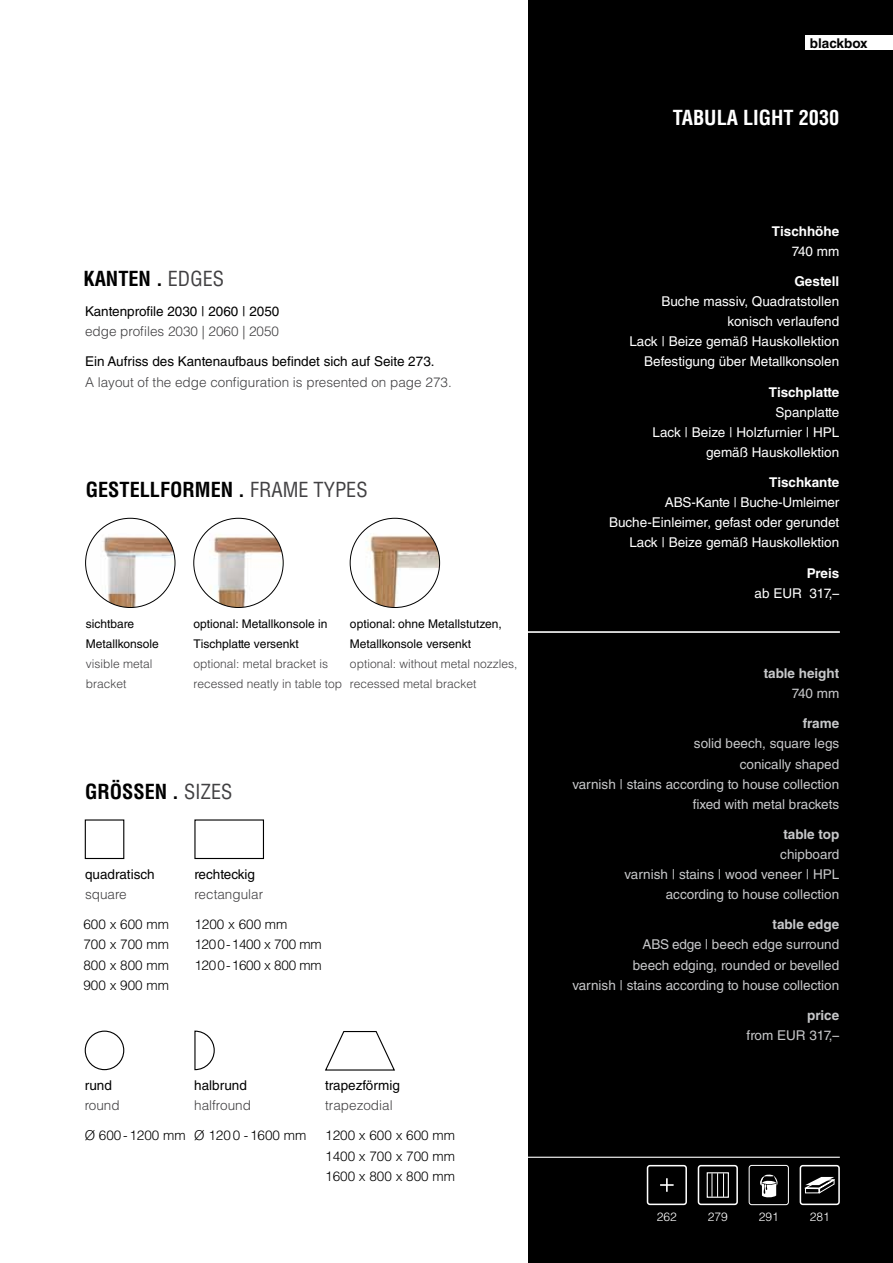
<style>
.page{position:relative;width:893px;height:1263px;background:#fff}
.page>*{position:absolute;margin:0;border:0;box-sizing:border-box;transform-origin:0 0}
.t1{font:700 condensed 20.25px "Helvetica LT Std";color:#000}
.t2{font:700 condensed 20.25px "Helvetica LT Std";color:#fff}
.t3{font:13.5px/20.1px "Helvetica LT Std";color:#c7c8ca;text-align:right}
.t4{font:13.5px/20.1px "Helvetica LT Std";color:#fff;text-align:right}
.t5{font:13.5px "Helvetica LT Std";color:#000}
.t6{font:300 13.5px "Helvetica LT Std";color:#414042}
.t7{font:300 13.5px/20.1px "Helvetica LT Std";color:#000;text-align:justify}
.t8{font:300 13.5px/20.1px "Helvetica LT Std";letter-spacing:-.02em;color:#000}
.t9{font:700 13.5px "Helvetica LT Std";color:#fff}
.t10{font:700 13.5px "Helvetica LT Std";color:#c7c8ca}
.t11{font:700 13.5px "Helvetica LT Std";color:#000}
.t12{font:300 12px/20.1px "Helvetica LT Std";color:#414042}
.t13{font:12px/20.1px "Helvetica LT Std";color:#000}
.t14{font:300 12px "Helvetica LT Std";color:#fff}
.s1{font-weight:400;color:#414042}
.s2{font-weight:700}
.s3{font-family:"Univers LT Std";font-weight:700;font-stretch:condensed}
</style>
<div class="page">
<div style="left:529px;top:0;width:364px;height:1263px;background:#000"></div>
<hr style="left:528px;top:1157px;width:312px;height:1px;background:#fff">
<hr style="left:528px;top:631px;width:312px;height:2px;background:#fff">
<div style="left:800px;top:1165px;width:40px;height:40px;border:2px solid #fff;border-radius:3px"></div>
<svg style="left:805px;top:1177px;width:29px;height:16px"></svg>
<svg style="left:749px;top:1165px;width:40px;height:40px"></svg>
<div style="left:698px;top:1165px;width:40px;height:40px;border:2px solid #fff;border-radius:3px"></div>
<div style="left:707px;top:1172px;width:22px;height:26px;border:1px solid #fff"></div>
<svg style="left:712px;top:1173px;width:12px;height:24px"></svg>
<div style="left:647px;top:1165px;width:40px;height:40px;border:2px solid #fff;border-radius:3px"></div>
<svg style="left:660px;top:1178px;width:14px;height:14px"></svg>
<div style="left:806px;top:35px;width:87px;height:15px;background:#fff"></div>
<img style="left:86px;top:518px;width:89px;height:89px;border-radius:45px">
<img style="left:194px;top:518px;width:89px;height:89px;border-radius:45px">
<img style="left:350px;top:518px;width:90px;height:89px;border-radius:45px">
<div style="left:85px;top:819px;width:39px;height:40px;border:1px solid #000"></div>
<div style="left:194px;top:819px;width:70px;height:40px;border:1px solid #000"></div>
<div style="left:85px;top:1030px;width:39px;height:40px;border:1px solid #000;border-radius:50%"></div>
<svg style="left:325px;top:1031px;width:70px;height:40px"></svg>
<svg style="left:194px;top:1030px;width:21px;height:41px"></svg>
<h1 class="t1" style="left:83px;top:266px;width:142px">KANTEN . <span class="s1">EDGES</span></h1>
<p class="t5" style="left:85px;top:304px;width:196px">Kantenprofile 2030 | 2060 | 2050</p>
<p class="t6" style="left:85px;top:323px;width:196px">edge profiles 2030 | 2060 | 2050</p>
<p class="t5" style="left:85px;top:354px;width:351px">Ein Aufriss des Kantenaufbaus befindet sich auf Seite 273.</p>
<p class="t6" style="left:85px;top:373px;width:368px">A layout of the edge configuration is presented on page 273.</p>
<h1 class="t1" style="left:86px;top:477px;width:283px">GESTELLFORMEN . <span class="s1">FRAME TYPES</span></h1>
<p class="t13" style="left:86px;top:613px;width:74px">sichtbare<br>Metallkonsole</p>
<p class="t12" style="left:86px;top:654px;width:68px">visible metal bracket</p>
<p class="t13" style="left:194px;top:613px;width:135px">optional: Metallkonsole in<br>Tischplatte versenkt</p>
<p class="t12" style="left:194px;top:654px;width:150px">optional: metal bracket is recessed neatly in table top</p>
<p class="t13" style="left:350px;top:613px;width:153px">optional: ohne Metallstutzen,<br>Metallkonsole versenkt</p>
<p class="t12" style="left:350px;top:654px;width:169px">optional: without metal nozzles, recessed metal bracket</p>
<h1 class="t1" style="left:85px;top:779px;width:149px">GRÖSSEN . <span class="s1">SIZES</span></h1>
<p class="t5" style="left:85px;top:866px;width:71px">quadratisch</p>
<p class="t6" style="left:85px;top:886px;width:43px">square</p>
<p class="t5" style="left:194px;top:866px;width:62px">rechteckig</p>
<p class="t6" style="left:194px;top:886px;width:70px">rectangular</p>
<p class="t7" style="left:83px;top:914px;width:87px">600 x 600 mm 700 x 700 mm 800 x 800 mm 900 x 900 mm</p>
<p class="t8" style="left:194px;top:914px;width:129px">1200 x 600 mm<br>1200-1400 x 700 mm<br>1200-1600 x 800 mm</p>
<p class="t5" style="left:85px;top:1077px;width:29px">rund</p>
<p class="t6" style="left:85px;top:1097px;width:37px">round</p>
<p class="t7" style="left:85px;top:1125px;width:102px">Ø 600-1200 mm</p>
<p class="t5" style="left:325px;top:1077px;width:76px">trapezförmig</p>
<p class="t6" style="left:325px;top:1097px;width:69px">trapezodial</p>
<p class="t5" style="left:194px;top:1077px;width:54px">halbrund</p>
<p class="t6" style="left:194px;top:1097px;width:58px">halfround</p>
<p class="t7" style="left:194px;top:1125px;width:114px">Ø 1200 -1600 mm</p>
<p class="t7" style="left:325px;top:1125px;width:131px">1200 x 600 x 600 mm 1400 x 700 x 700 mm 1600 x 800 x 800 mm</p>
<p class="t11" style="left:810px;top:35px;width:59px">blackbox</p>
<h1 class="t2" style="left:673px;top:105px;width:168px">TABULA LIGHT 2030</h1>
<p class="t9" style="left:772px;top:223px;width:69px">Tischhöhe</p>
<p class="t4" style="left:792px;top:241px;width:49px">740 mm</p>
<p class="t9" style="left:794px;top:273px;width:46px">Gestell</p>
<p class="t4" style="left:629px;top:291px;width:211px">Buche massiv, Quadratstollen konisch verlaufend<br>Lack | Beize gemäß Hauskollektion<br>Befestigung über Metallkonsolen</p>
<p class="t9" style="left:769px;top:384px;width:72px">Tischplatte</p>
<p class="t4" style="left:653px;top:402px;width:188px">Spanplatte<br>Lack | Beize | Holzfurnier | HPL gemäß Hauskollektion</p>
<p class="t9" style="left:769px;top:474px;width:72px">Tischkante</p>
<p class="t4" style="left:609px;top:492px;width:232px">ABS-Kante | Buche-Umleimer<br>Buche-Einleimer, gefast oder gerundet<br>Lack | Beize gemäß Hauskollektion</p>
<p class="t4" style="left:755px;top:563px;width:86px"><span class="s2">Preis<br></span>ab EUR 317,<span class="s3">–</span></p>
<p class="t10" style="left:764px;top:665px;width:77px">table height</p>
<p class="t3" style="left:792px;top:683px;width:49px">740 mm</p>
<p class="t10" style="left:803px;top:715px;width:38px">frame</p>
<p class="t3" style="left:572px;top:734px;width:268px">solid beech, square legs<br>conically shaped<br>varnish | stains according to house collection fixed with metal brackets</p>
<p class="t10" style="left:783px;top:826px;width:57px">table top</p>
<p class="t3" style="left:624px;top:844px;width:216px">chipboard<br>varnish | stains | wood veneer | HPL according to house collection</p>
<p class="t10" style="left:772px;top:916px;width:68px">table edge</p>
<p class="t3" style="left:572px;top:935px;width:268px">ABS edge | beech edge surround<br>beech edging, rounded or bevelled<br>varnish | stains according to house collection</p>
<p class="t3" style="left:747px;top:1005px;width:94px"><span class="s2">price<br></span>from EUR 317,<span class="s3">–</span></p>
<p class="t14" style="left:657px;top:1209px;width:22px">262</p>
<p class="t14" style="left:708px;top:1209px;width:22px">279</p>
<p class="t14" style="left:759px;top:1209px;width:22px">291</p>
<p class="t14" style="left:810px;top:1209px;width:22px">281</p>
</div>
